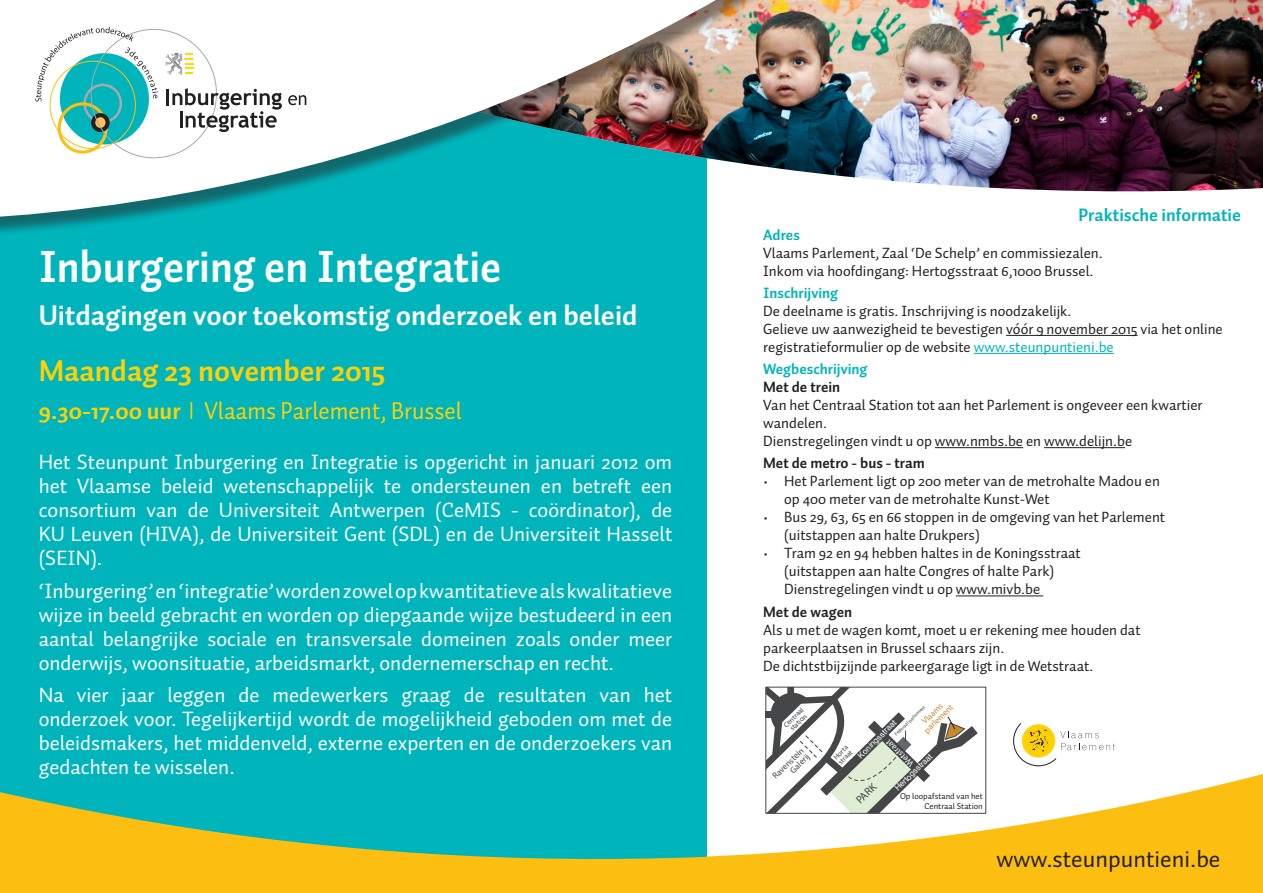
<style>
.page{position:relative;width:1263px;height:893px;background:#fff}
.page>*{position:absolute;margin:0;border:0;box-sizing:border-box;transform-origin:0 0}
.t1{font:700 45px "Auto 1";color:#fff;scale:.95 1}
.t2{font:700 30px "Auto 1";color:#fed105}
.t3{font:700 28.5px "Auto 1";color:#fff}
.t4{font:24.75px "Auto 1";color:#fed105;scale:.95 1}
.t5{font:24px "Auto 1";color:#231f20}
.t6{font:21px/24px "Auto 1";color:#fff;text-align:justify}
.t7{font:700 18px "Auto 1";color:#00b4bb}
.t8{font:15px/18px "Auto 1";color:#231f20}
.t9{font:700 15px "Auto 1";color:#231f20}
.t10{font:700 15px "Auto 1";color:#00b4bb}
.t11{font:10.95px "Myriad Pro";color:#444648}
.t12{font:8.7px/10.4px "Auto 1";color:#231f20;text-align:right}
.t13{font:8.7px/8.2px "Myriad Pro";color:#444648;text-align:right}
.t14{font:8.7px "Myriad Pro";color:#fff}
.t15{font:8.55px/8.1px "Myriad Pro";color:#c78a2f;text-align:center}
.t16{font:8.25px "Helvetica";color:#fff}
.t17{font:7.2px/6.9px "Myriad Pro";color:#444648}
.t18{font:5.1px "Myriad Pro";color:#444648}
.s1{font-weight:700;font-size:24px}
.s2{color:#00b4bb}
</style>
<div class="page">
<div style="left:0;top:15px;width:707px;height:878px;background:#fdbe12"></div>
<div style="left:0;top:240px;width:707px;height:619px;background:#00b4bb"></div>
<div style="left:707px;top:60px;width:556px;height:833px;background:#fdbe12"></div>
<div style="left:707px;top:191px;width:556px;height:666px;background:#fff"></div>
<img style="left:939px;top:0;width:324px;height:191px">
<hr style="left:1006px;top:335px;width:131px;height:1px;background:#231f20">
<hr style="left:974px;top:353px;width:140px;height:1px;background:#00b4bb">
<hr style="left:935px;top:447px;width:88px;height:1px;background:#231f20">
<hr style="left:1044px;top:447px;width:81px;height:1px;background:#231f20">
<hr style="left:956px;top:596px;width:87px;height:1px;background:#231f20">
<div style="left:997px;top:707px;width:135px;height:70px;background:#fff"></div>
<svg style="left:1013px;top:723px;width:102px;height:43px"></svg>
<div style="left:765px;top:687px;width:221px;height:127px;border:1px solid #444648"></div>
<svg style="left:766px;top:687px;width:212px;height:126px;background:#cfd1ce"></svg>
<div style="left:0;top:0;width:939px;height:240px;background:#231f20;opacity:.5"></div>
<img style="left:0;top:0;width:939px;height:221px">
<div style="left:60px;top:53px;width:89px;height:91px;background:#00b4bb;border-radius:50%"></div>
<div style="left:83px;top:84px;width:39px;height:39px;border:3px solid #a8a9ad;border-radius:50%"></div>
<div style="left:58px;top:102px;width:50px;height:52px;border:3px solid #fdbe12;border-radius:50%"></div>
<svg style="left:93px;top:115px;width:15px;height:15px"></svg>
<div style="left:91px;top:113px;width:19px;height:19px;border:4px solid #231f20;border-radius:50%"></div>
<svg style="left:288px;top:95px;width:18px;height:10px"></svg>
<svg style="left:167px;top:88px;width:115px;height:44px;background:#c0bfbf"></svg>
<svg style="left:35px;top:27px;width:123px;height:75px"></svg>
<svg style="left:165px;top:53px;width:28px;height:22px"></svg>
<p class="t1" style="left:39px;top:239px;width:488px">Inburgering en Integratie</p>
<p class="t3" style="left:39px;top:297px;width:600px">Uitdagingen voor toekomstig onderzoek en beleid</p>
<p class="t2" style="left:39px;top:352px;width:348px">Maandag 23 november 2015</p>
<p class="t4" style="left:39px;top:395px;width:447px"><span class="s1">9.30-17.00 uur</span> ❘ Vlaams Parlement, Brussel</p>
<p class="t6" style="left:39px;top:450px;width:635px">Het Steunpunt Inburgering en Integratie is opgericht in januari 2012 om het Vlaamse beleid wetenschappelijk te ondersteunen en betreft een consortium van de Universiteit Antwerpen (CeMIS - coördinator), de KU Leuven (HIVA), de Universiteit Gent (SDL) en de Universiteit Hasselt (SEIN).</p>
<p class="t6" style="left:39px;top:578px;width:635px">‘Inburgering’ en ‘integratie’ worden zowel op kwantitatieve als kwalitatieve wijze in beeld gebracht en worden op diepgaande wijze bestudeerd in een aantal belangrijke sociale en transversale domeinen zoals onder meer onderwijs, woonsituatie, arbeidsmarkt, ondernemerschap en recht.</p>
<p class="t6" style="left:39px;top:683px;width:635px">Na vier jaar leggen de medewerkers graag de resultaten van het onderzoek voor. Tegelijkertijd wordt de mogelijkheid geboden om met de beleidsmakers, het middenveld, externe experten en de onderzoekers van gedachten te wisselen.</p>
<p class="t7" style="left:1078px;top:204px;width:164px">Praktische informatie</p>
<p class="t10" style="left:763px;top:225px;width:38px">Adres</p>
<p class="t8" style="left:763px;top:243px;width:341px">Vlaams Parlement, Zaal ‘De Schelp’ en commissiezalen.</p>
<p class="t8" style="left:763px;top:261px;width:332px">Inkom via hoofdingang: Hertogsstraat 6,1000 Brussel.</p>
<p class="t10" style="left:763px;top:283px;width:77px">Inschrijving</p>
<p class="t8" style="left:763px;top:302px;width:310px">De deelname is gratis. Inschrijving is noodzakelijk.</p>
<p class="t8" style="left:763px;top:320px;width:461px">Gelieve uw aanwezigheid te bevestigen vóór 9 november 2015 via het online registratieformulier op de website <span class="s2">www.steunpuntieni.be</span></p>
<p class="t10" style="left:763px;top:360px;width:106px">Wegbeschrijving</p>
<p class="t9" style="left:763px;top:378px;width:79px">Met de trein</p>
<p class="t8" style="left:763px;top:396px;width:441px">Van het Centraal Station tot aan het Parlement is ongeveer een kwartier wandelen.</p>
<p class="t8" style="left:763px;top:432px;width:370px">Dienstregelingen vindt u op www.nmbs.be en www.delijn.be</p>
<p class="t9" style="left:763px;top:454px;width:163px">Met de metro - bus - tram</p>
<p class="t8" style="left:784px;top:472px;width:377px;text-indent:-21px">• Het Parlement ligt op 200 meter van de metrohalte Madou en op 400 meter van de metrohalte Kunst-Wet</p>
<p class="t8" style="left:784px;top:508px;width:382px;text-indent:-21px">• Bus 29, 63, 65 en 66 stoppen in de omgeving van het Parlement (uitstappen aan halte Drukpers)</p>
<p class="t8" style="left:763px;top:544px;width:319px;text-align:center">• Tram 92 en 94 hebben haltes in de Koningsstraat (uitstappen aan halte Congres of halte Park)</p>
<p class="t8" style="left:784px;top:580px;width:258px">Dienstregelingen vindt u op www.mivb.be</p>
<p class="t9" style="left:763px;top:602px;width:91px">Met de wagen</p>
<p class="t8" style="left:763px;top:620px;width:379px">Als u met de wagen komt, moet u er rekening mee houden dat parkeerplaatsen in Brussel schaars zijn.<br>De dichtstbijzijnde parkeergarage ligt in de Wetstraat.</p>
<p class="t15" style="left:917px;top:723px;width:39px;rotate:-44deg">Vlaams parlement</p>
<p class="t18" style="left:893px;top:732px;width:43px;rotate:-44deg">Federaal parlement</p>
<p class="t17" style="left:782px;top:724px;width:27px;text-align:center;rotate:-44deg">Centraal station</p>
<p class="t13" style="left:771px;top:774px;width:42px;rotate:-44deg">Ravenstein<br>Galerij</p>
<p class="t14" style="left:908px;top:769px;width:36px;rotate:-135deg">Wetstraat</p>
<p class="t12" style="left:900px;top:791px;width:84px">Op loopafstand van het<br>Centraal Station</p>
<p class="t16" style="left:855px;top:752px;width:52px;rotate:-44deg">Koningsstraat</p>
<p class="t17" style="left:832px;top:755px;width:19px;rotate:-44deg">Horta straat</p>
<p class="t16" style="left:891px;top:785px;width:51px;rotate:-44deg">Hertogsstraat</p>
<p class="t11" style="left:853px;top:796px;width:25px;rotate:-44deg">PARK</p>
<p class="t5" style="left:996px;top:844px;width:226px">www.steunpuntieni.be</p>
</div>
